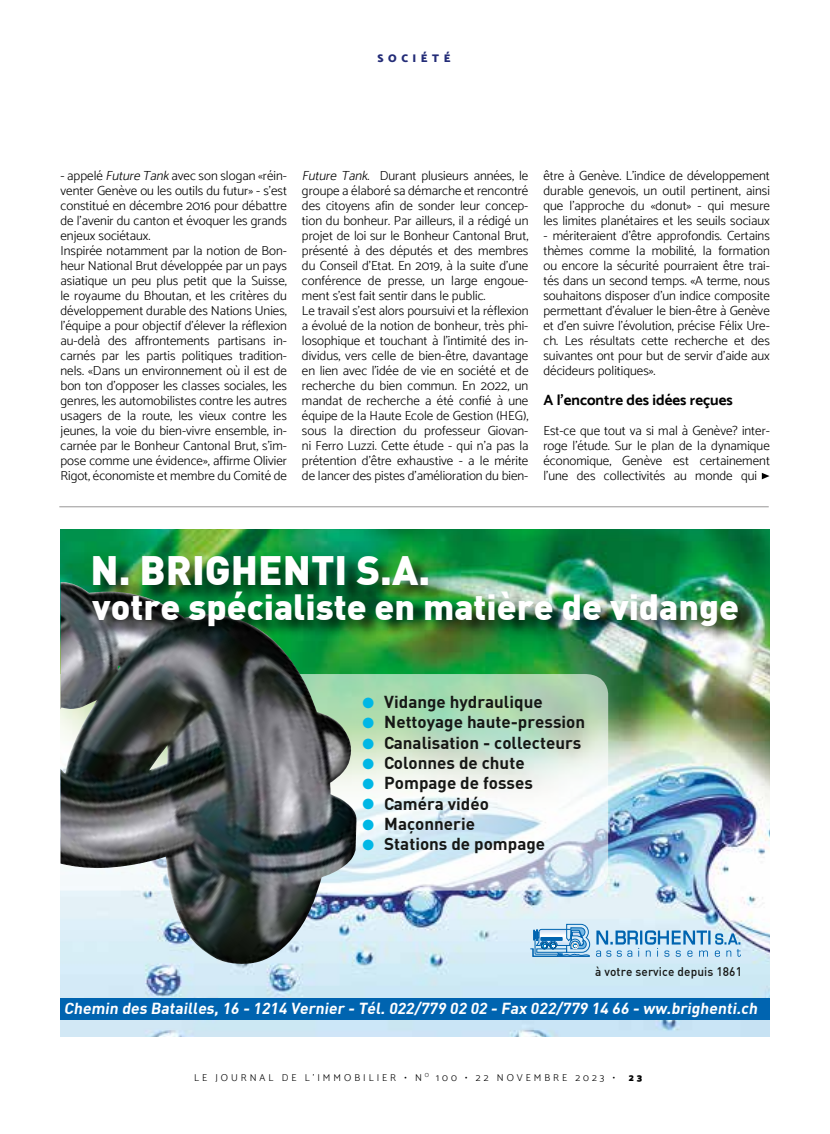
<style>
.page{position:relative;width:830px;height:1134px;background:#fff}
.page>*{position:absolute;margin:0;border:0;box-sizing:border-box;transform-origin:0 0}
.t1{font:900 40.25px "DIN";color:#fff}
.t2{font:900 35.75px "DIN";color:#fff}
.t3{font:700 17px "DIN";color:#161715}
.t4{font:700 15.62px "DIN";color:#fff}
.t5{font:700 15px "Catamaran";color:#000}
.t6{font:14.75px/20.5px "Zapf Dingbats ITC";color:#00b7e5;text-align:justify}
.t7{font:300 13.12px/15px "Catamaran";color:#000;text-align:justify}
.t8{font:500 12.38px "DIN";letter-spacing:.01em;color:#161715;scale:.96 1}
.t9{font:900 11.25px "Catamaran";letter-spacing:.4em;color:#232c77}
.t10{font:300 10px "Catamaran";letter-spacing:.3em;color:#000}
.t11{font:900 10px "Catamaran";color:#000}
.s1{font-style:italic}
</style>
<div class="page">
<hr style="left:59px;top:506px;width:709px;height:1px;background:#979696">
<svg style="left:761px;top:473px;width:8px;height:6px"></svg>
<img style="left:60px;top:529px;width:709px;height:507px">
<svg style="left:357px;top:674px;width:251px;height:216px"></svg>
<img style="left:60px;top:582px;width:297px;height:384px">
<img style="left:87px;top:546px;width:365px;height:69px">
<img style="left:90px;top:585px;width:672px;height:63px">
<svg style="left:529px;top:924px;width:211px;height:33px;background:#9ec7e3"></svg>
<div style="left:60px;top:998px;width:709px;height:21px;background:#0064b0"></div>
<p class="t9" style="left:377px;top:52px;width:74px">SOCIÉTÉ</p>
<p class="t7" style="left:60px;top:168px;width:228px;text-align:left">- appelé <span class="s1">FutureTank</span>avec son slogan «réin&shy;venter Genève ou les outils du futur» - s’est constitué en décembre 2016 pour débattre de l’avenir du canton et évoquer les grands enjeux sociétaux.<br>Inspirée notamment par la notion de Bon&shy;heur National Brut développée par un pays asiatique un peu plus petit que la Suisse, le royaume du Bhoutan, et les critères du développement durable des Nations Unies, l’équipe a pour objectif d’élever la réflexion au-delà des affrontements partisans in&shy;carnés par les partis politiques tradition&shy;nels. «Dans un environnement où il est de bon ton d’opposer les classes sociales, les genres, les automobilistes contre les autres usagers de la route, les vieux contre les jeunes, la voie du bien-vivre ensemble, in&shy;carnée par le Bonheur Cantonal Brut, s’im&shy;pose comme une évidence», affirme Olivier Rigot, économiste et membre du Comité de</p>
<p class="t7" style="left:302px;top:168px;width:228px;text-align:left"><span class="s1">Future Tank</span>. Durant plusieurs années, le groupe a élaboré sa démarche et rencontré des citoyens afin de sonder leur concep&shy;tion du bonheur. Par ailleurs, il a rédigé un projet de loi sur le Bonheur Cantonal Brut, présenté à des députés et des membres du Conseil d’Etat. En 2019, à la suite d’une conférence de presse, un large engoue&shy;ment s’est fait sentir dans le public.<br>Le travail s’est alors poursuivi et la réflexion a évolué de la notion de bonheur, très phi&shy;losophique et touchant à l’intimité des in&shy;dividus, vers celle de bien-être, davantage en lien avec l’idée de vie en société et de recherche du bien commun. En 2022, un mandat de recherche a été confié à une équipe de la Haute Ecole de Gestion (HEG), sous la direction du professeur Giovan&shy;ni Ferro Luzzi. Cette étude - qui n’a pas la prétention d’être exhaustive - a le mérite de lancer des pistes d’amélioration du bien-</p>
<p class="t7" style="left:543px;top:168px;width:228px">être à Genève. L’indice de développement durable genevois, un outil pertinent, ainsi que l’approche du «donut» - qui mesure les limites planétaires et les seuils sociaux</p>
<p class="t7" style="left:543px;top:228px;width:228px">- mériteraient d’être approfondis. Certains thèmes comme la mobilité, la formation ou encore la sécurité pourraient être trai&shy;tés dans un second temps. «A terme, nous souhaitons disposer d’un indice composite permettant d’évaluer le bien-être à Genève et d’en suivre l’évolution, précise Félix Ure&shy;ch. Les résultats cette recherche et des suivantes ont pour but de servir d’aide aux décideurs politiques».</p>
<p class="t5" style="left:543px;top:391px;width:191px">A l’encontre des idées reçues</p>
<p class="t7" style="left:543px;top:423px;width:228px">Est-ce que tout va si mal à Genève? inter&shy;roge l’étude. Sur le plan de la dynamique économique, Genève est certainement l’une des collectivités au monde qui</p>
<h1 class="t1" style="left:90px;top:544px;width:341px">N. BRIGHENTI S.A.</h1>
<h2 class="t2" style="left:92px;top:583px;width:648px">votre spécialiste en matière de vidange</h2>
<p class="t3" style="left:364px;top:690px;width:180px">• Vidange hydraulique</p>
<p class="t3" style="left:364px;top:711px;width:222px">• Nettoyage haute-pression</p>
<p class="t3" style="left:364px;top:731px;width:219px">• Canalisation - collecteurs</p>
<p class="t3" style="left:364px;top:752px;width:162px">• Colonnes de chute</p>
<p class="t3" style="left:364px;top:772px;width:170px">• Pompage de fosses</p>
<p class="t3" style="left:364px;top:792px;width:126px">• Caméra vidéo</p>
<p class="t3" style="left:364px;top:813px;width:112px">• Maçonnerie</p>
<p class="t3" style="left:364px;top:833px;width:182px">• Stations de pompage</p>
<p class="t6" style="left:362px;top:693px;width:13px">● ● ● ●</p>
<p class="t6" style="left:362px;top:773px;width:13px">● ● ● ●</p>
<p class="t8" style="left:594px;top:964px;width:154px">à votre service depuis 1861</p>
<p class="t4" style="left:64px;top:998px;width:697px">Chemin des Batailles,16 - 1214 Vernier - Tél.022/779 02 02 - Fax 022/779 14 66 - ww.brighenti.ch</p>
<p class="t10" style="left:194px;top:1071px;width:422px">LE JOURNAL DE L’IMMOBILIER • N <sup>O</sup> 100 • 22 NOVEMBRE 2023 •</p>
<p class="t11" style="left:628px;top:1071px;width:15px">2 3</p>
</div>
